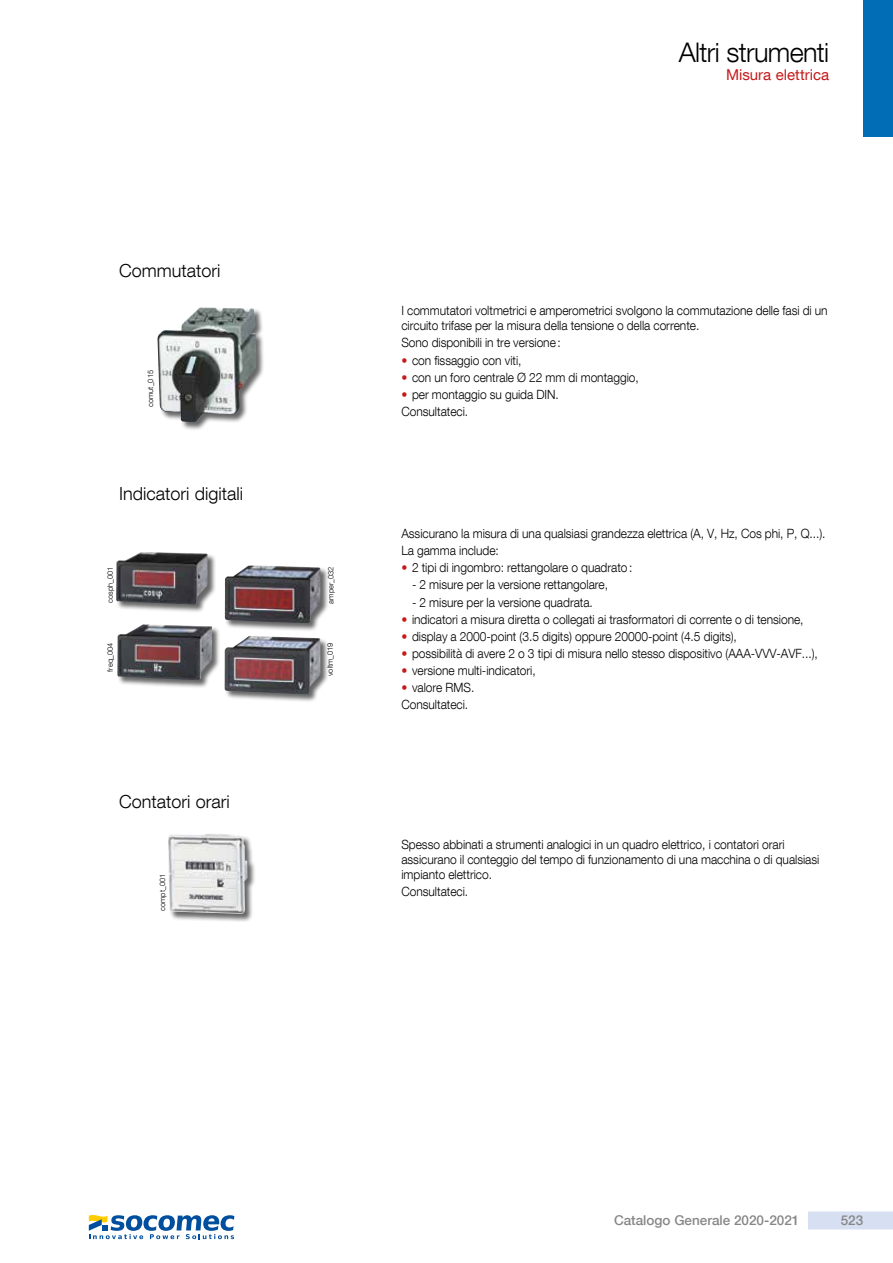
<style>
.page{position:relative;width:893px;height:1263px;background:#fff}
.page>*{position:absolute;margin:0;border:0;box-sizing:border-box;transform-origin:0 0}
.t1{font:300 27px "Helvetica Neue LT Com";letter-spacing:-.025em;color:#000}
.t2{font:300 18px "Helvetica Neue LT Com";color:#000}
.t3{font:15px "Helvetica Neue LT Com";color:#c51a1b}
.t4{font:500 13.5px "Helvetica Neue LT Com";color:#878787}
.t5{font:300 12.75px/15px "Helvetica Neue LT Com";letter-spacing:-.005em;color:#000;scale:.94 1}
.t6{font:300 7.5px "Helvetica Neue LT Com";color:#000}
.s1{color:#c51a1b}
</style>
<div class="page">
<div style="left:808px;top:1211px;width:85px;height:18px;background:#d7dff2"></div>
<div style="left:863px;top:0;width:30px;height:136px;background:#006db6"></div>
<div style="left:158px;top:307px;width:107px;height:123px;background:#000;opacity:.6"></div>
<img style="left:157px;top:307px;width:99px;height:115px">
<div style="left:117px;top:624px;width:104px;height:64px;background:#000;opacity:.6"></div>
<img style="left:117px;top:624px;width:95px;height:56px">
<div style="left:116px;top:551px;width:100px;height:62px;background:#000;opacity:.6"></div>
<img style="left:116px;top:552px;width:92px;height:52px">
<div style="left:225px;top:565px;width:105px;height:67px;background:#000;opacity:.6"></div>
<img style="left:225px;top:565px;width:96px;height:58px">
<div style="left:224px;top:636px;width:105px;height:67px;background:#000;opacity:.6"></div>
<img style="left:225px;top:636px;width:95px;height:58px">
<div style="left:168px;top:834px;width:88px;height:88px;background:#000;opacity:.6"></div>
<img style="left:168px;top:834px;width:80px;height:80px">
<svg style="left:89px;top:1215px;width:145px;height:24px"></svg>
<h1 class="t1" style="left:679px;top:36px;width:152px">Altri strumenti</h1>
<p class="t3" style="left:726px;top:65px;width:105px">Misura elettrica</p>
<h2 class="t2" style="left:119px;top:259px;width:103px">Commutatori</h2>
<p class="t6" style="left:146px;top:407px;width:38px;rotate:-90deg">comut_015</p>
<h2 class="t2" style="left:119px;top:482px;width:126px">Indicatori digitali</h2>
<p class="t6" style="left:106px;top:603px;width:38px;rotate:-90deg">cosph_001</p>
<p class="t6" style="left:326px;top:603px;width:38px;rotate:-90deg">amper_032</p>
<p class="t6" style="left:326px;top:676px;width:35px;rotate:-90deg">voltm_019</p>
<p class="t6" style="left:106px;top:671px;width:30px;rotate:-90deg">freq_004</p>
<h2 class="t2" style="left:119px;top:791px;width:112px">Contatori orari</h2>
<p class="t6" style="left:158px;top:911px;width:39px;rotate:-90deg">compt_001</p>
<p class="t5" style="left:401px;top:303px;width:455px">I commutatori voltmetrici e amperometrici svolgono la commutazione delle fasi di un circuito trifase per la misura della tensione o della corrente.</p>
<p class="t5" style="left:401px;top:335px;width:171px">Sono disponibili in tre versione:</p>
<p class="t5" style="left:401px;top:352px;width:129px"><span class="s1">•</span> con fissaggio con viti,</p>
<p class="t5" style="left:401px;top:369px;width:254px"><span class="s1">•</span> con un foro centrale Ø 22 mm di montaggio,</p>
<p class="t5" style="left:401px;top:385px;width:169px;line-height:17.1px"><span class="s1">•</span> per montaggio su guida DIN.<br>Consultateci.</p>
<p class="t5" style="left:401px;top:525px;width:453px;line-height:17.1px">Assicurano la misura di una qualsiasi grandezza elettrica (A, V, Hz, Cos phi, P, Q...).<br>La gamma include:</p>
<p class="t5" style="left:401px;top:560px;width:247px"><span class="s1">•</span> 2 tipi di ingombro: rettangolare o quadrato:</p>
<p class="t5" style="left:412px;top:577px;width:210px">- 2 misure per la versione rettangolare,</p>
<p class="t5" style="left:412px;top:594px;width:194px">- 2 misure per la versione quadrata.</p>
<p class="t5" style="left:401px;top:611px;width:429px"><span class="s1">•</span> indicatori a misura diretta o collegati ai trasformatori di corrente o di tensione,</p>
<p class="t5" style="left:401px;top:628px;width:358px"><span class="s1">•</span> display a 2000-point (3.5 digits) oppure 20000-point (4.5 digits),</p>
<p class="t5" style="left:401px;top:646px;width:445px"><span class="s1">•</span> possibilità di avere 2 o 3 tipi di misura nello stesso dispositivo (AAA-VVV-AVF...),</p>
<p class="t5" style="left:401px;top:663px;width:144px"><span class="s1">•</span> versione multi-indicatori,</p>
<p class="t5" style="left:401px;top:679px;width:79px;line-height:17.1px"><span class="s1">•</span> valore RMS.<br>Consultateci.</p>
<p class="t5" style="left:401px;top:837px;width:446px">Spesso abbinati a strumenti analogici in un quadro elettrico, i contatori orari assicurano il conteggio del tempo di funzionamento di una macchina o di qualsiasi impianto elettrico.</p>
<p class="t5" style="left:401px;top:884px;width:73px">Consultateci.</p>
<p class="t4" style="left:614px;top:1212px;width:187px">Catalogo Generale 2020-2021</p>
<p class="t4" style="left:841px;top:1212px;width:24px">523</p>
</div>
